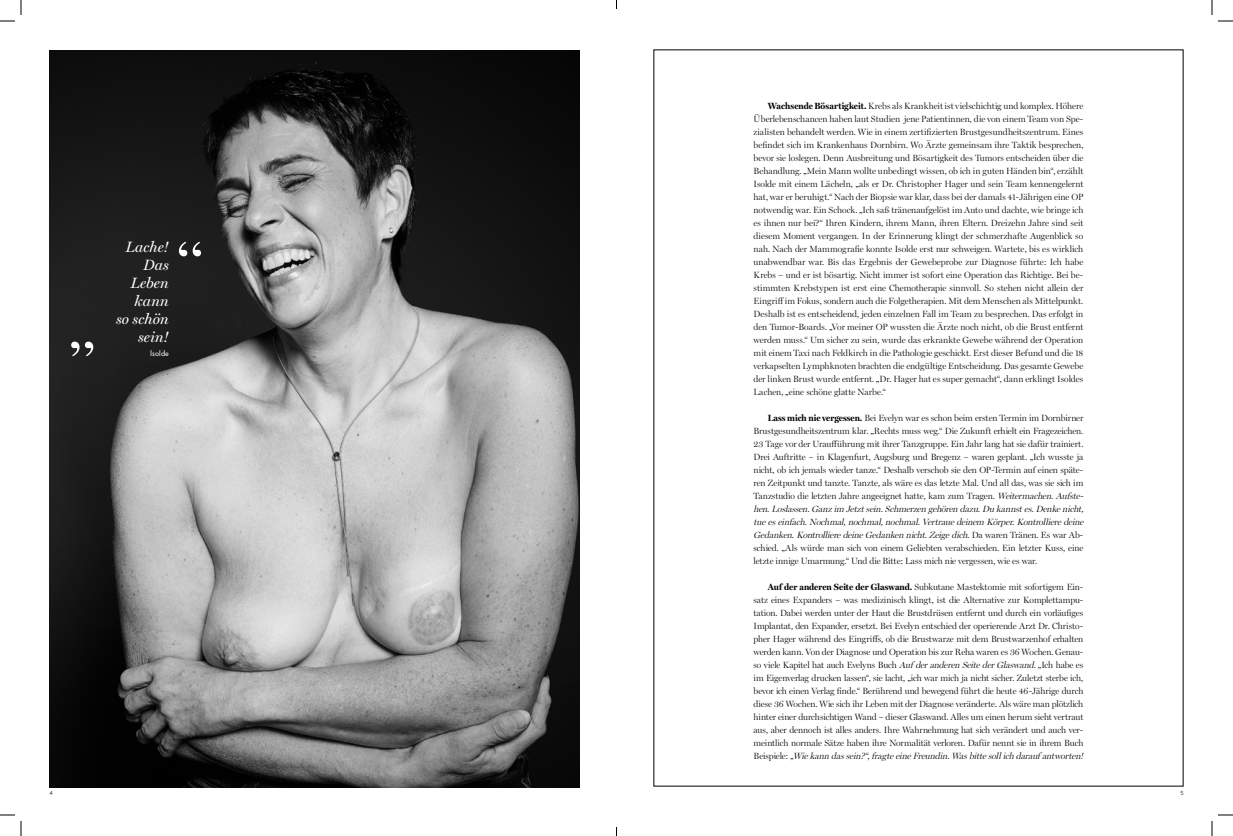
<style>
.page{position:relative;width:1233px;height:836px;background:#fff}
.page>*{position:absolute;margin:0;border:0;box-sizing:border-box;transform-origin:0 0}
.t1{font:italic 15px/18px "Miller Display";color:#fff;text-align:right}
.t2{font:300 9px/13px "Miller Display";letter-spacing:-.005em;color:#000}
.t3{font:8px "Verlag";letter-spacing:.02em;color:#fff}
.t4{font:300 7px "Verlag";color:#000}
.s1{font-weight:700}
.s2{font-style:italic}
</style>
<div class="page">
<img style="left:49px;top:50px;width:531px;height:737px">
<svg style="left:71px;top:342px;width:22px;height:14px"></svg>
<svg style="left:179px;top:242px;width:22px;height:14px"></svg>
<svg style="left:1218px;top:20px;width:15px;height:2px"></svg>
<svg style="left:1218px;top:814px;width:15px;height:2px"></svg>
<svg style="left:0;top:0;width:22px;height:22px"></svg>
<svg style="left:0;top:814px;width:22px;height:22px"></svg>
<svg style="left:1211px;top:0;width:1px;height:15px"></svg>
<svg style="left:1211px;top:821px;width:1px;height:15px"></svg>
<h1 class="t1" style="left:116px;top:238px;width:54px">Lache!<br>Das<br>Leben kann<br>so schön sein!</h1>
<p class="t3" style="left:150px;top:347px;width:20px">Isolde</p>
<p class="t2" style="left:753px;top:100px;width:331px;text-align:justify;text-indent:14px"><span class="s1">Wachsende Bösartigkeit.</span> Krebs als Krankheit ist vielschichtig und komplex. Höhere Überlebenschancen haben laut Studien jene Patientinnen, die von einem Team von Spe&shy;zialisten behandelt werden. Wie in einem zertifizierten Brustgesundheitszentrum. Eines befindet sich im Krankenhaus Dornbirn. Wo Ärzte gemeinsam ihre Taktik besprechen, bevor sie loslegen. Denn Ausbreitung und Bösartigkeit des Tumors entscheiden über die Behandlung. „Mein Mann wollte unbedingt wissen, ob ich in guten Händen bin“, erzählt Isolde mit einem Lächeln, „als er Dr. Christopher Hager und sein Team kennengelernt hat, war er beruhigt.“ Nach der Biopsie war klar, dass bei der damals 41-Jährigen eine OP notwendig war. Ein Schock. „Ich saß tränenaufgelöst im Auto und dachte, wie bringe ich es ihnen nur bei?“ Ihren Kindern, ihrem Mann, ihren Eltern. Dreizehn Jahre sind seit diesem Moment vergangen. In der Erinnerung klingt der schmerzhafte Augenblick so nah. Nach der Mammografie konnte Isolde erst nur schweigen. Wartete, bis es wirklich unabwendbar war. Bis das Ergebnis der Gewebeprobe zur Diagnose führte: Ich habe Krebs – und er ist bösartig. Nicht immer ist sofort eine Operation das Richtige. Bei be&shy;stimmten Krebstypen ist erst eine Chemotherapie sinnvoll. So stehen nicht allein der Eingriff im Fokus, sondern auch die Folgetherapien. Mit dem Menschen als Mittelpunkt.<br>Deshalb ist es entscheidend, jeden einzelnen Fall im Team zu besprechen. Das erfolgt in den Tumor-Boards. „Vor meiner OP wussten die Ärzte noch nicht, ob die Brust entfernt werden muss.“ Um sicher zu sein, wurde das erkrankte Gewebe während der Operation mit einem Taxi nach Feldkirch in die Pathologie geschickt. Erst dieser Befund und die 18 verkapselten Lymphknoten brachten die endgültige Entscheidung. Das gesamte Gewebe der linken Brust wurde entfernt. „Dr. Hager hat es super gemacht“, dann erklingt Isoldes Lachen, „eine schöne glatte Narbe.“</p>
<p class="t2" style="left:753px;top:412px;width:334px;text-indent:14px"><span class="s1">Lass mich nie vergessen.</span> Bei Evelyn war es schon beim ersten Termin im Dornbirner Brustgesundheitszentrum klar. „Rechts muss weg.“ Die Zukunft erhielt ein Fragezeichen.<br>23 Tage vor der Uraufführung mit ihrer Tanzgruppe. Ein Jahr lang hat sie dafür trainiert.<br>Drei Auftritte – in Klagenfurt, Augsburg und Bregenz – waren geplant. „Ich wusste ja nicht, ob ich jemals wieder tanze.“ Deshalb verschob sie den OP-Termin auf einen späte&shy;ren Zeitpunkt und tanzte. Tanzte, als wäre es das letzte Mal. Und all das, was sie sich im Tanzstudio die letzten Jahre angeeignet hatte, kam zum Tragen. <span class="s2">Weitermachen.Aufste&shy;hen.Loslassen.Ganzim Jetztsein.Schmerzen gehören dazu.Du kannstes.Denkenicht, tueeseinfach.Nochmal,nochmal,nochmal.Vertrauedeinem Körper.Kontrollieredeine Gedanken.KontrollieredeineGedanken nicht.Zeigedich</span>. D a w a r e n T r ä n e n . E s w a r A b - schied. „Als würde man sich von einem Geliebten verabschieden. Ein letzter Kuss, eine letzte innige Umarmung.“ Und die Bitte: Lass mich nie vergessen, wie es war.</p>
<p class="t2" style="left:753px;top:581px;width:334px;text-indent:14px"><span class="s1">Auf der anderen Seite der Glaswand.</span> Subkutane Mastektomie mit sofortigem Ein&shy;satz eines Expanders – was medizinisch klingt, ist die Alternative zur Komplettampu&shy;tation. Dabei werden unter der Haut die Brustdrüsen entfernt und durch ein vorläufiges Implantat, den Expander, ersetzt. Bei Evelyn entschied der operierende Arzt Dr. Christo&shy;pher Hager während des Eingriffs, ob die Brustwarze mit dem Brustwarzenhof erhalten werden kann. Von der Diagnose und Operation bis zur Reha waren es 36 Wochen. Genau&shy;so viele Kapitel hat auch Evelyns Buch <span class="s2">Auf deranderen SeitederGlaswand</span>. „Ich habe es im Eigenverlag drucken lassen“, sie lacht, „ich war mich ja nicht sicher. Zuletzt sterbe ich, bevor ich einen Verlag finde.“ Berührend und bewegend führt die heute 46-Jährige durch diese 36 Wochen. Wie sich ihr Leben mit der Diagnose veränderte. Als wäre man plötzlich hinter einer durchsichtigen Wand – dieser Glaswand. Alles um einen herum sieht vertraut aus, aber dennoch ist alles anders. Ihre Wahrnehmung hat sich verändert und auch ver&shy;meintlich normale Sätze haben ihre Normalität verloren. Dafür nennt sie in ihrem Buch B e i s p i e l e : „<span class="s2">Wiekann dassein?“,fragteeineFreundin.Wasbittesollich darauf antworten!</span></p>
<p class="t4" style="left:49px;top:787px;width:5px">4</p>
<p class="t4" style="left:1180px;top:787px;width:5px">5</p>
</div>
